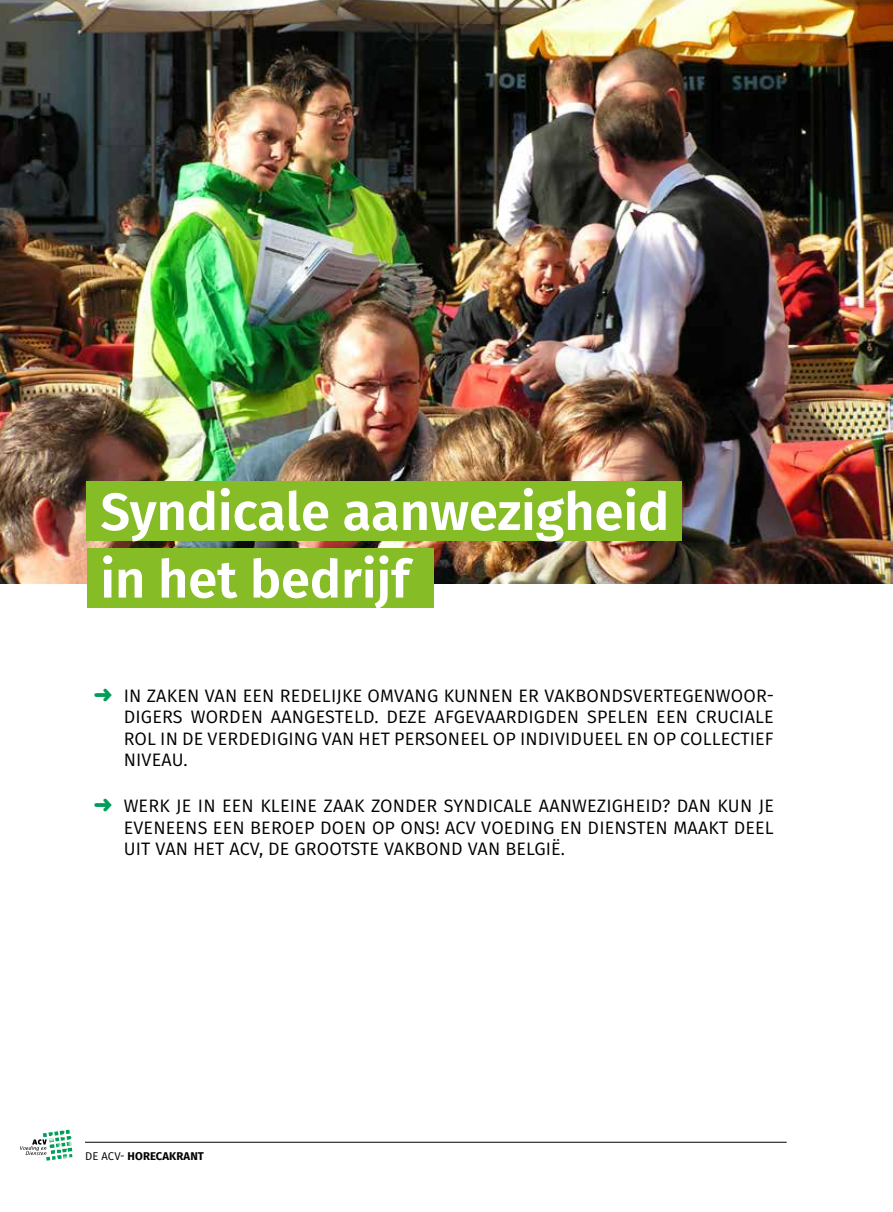
<style>
.page{position:relative;width:893px;height:1212px;background:#fff}
.page>*{position:absolute;margin:0;border:0;box-sizing:border-box;transform-origin:0 0}
.t1{font:600 52.5px/67.5px "Fira Sans";color:#fff}
.t2{font:18px/21.6px "Fira Sans";letter-spacing:.01em;color:#000;text-align:justify}
.t3{font:700 11.25px "Fira Sans";letter-spacing:.01em;color:#000}
.s1{color:#009e59}
.s2{font-weight:400}
</style>
<div class="page">
<svg style="left:20px;top:1130px;width:52px;height:31px"></svg>
<img style="left:0;top:0;width:893px;height:584px">
<div style="left:87px;top:548px;width:347px;height:60px;background:#86bc25"></div>
<div style="left:86px;top:481px;width:596px;height:59px;background:#86bc25"></div>
<hr style="left:85px;top:1142px;width:702px;height:1px;background:#000">
<h1 class="t1" style="left:100px;top:475px;width:570px">Syndicale aanwezigheid in het bedrijf</h1>
<p class="t2" style="left:124px;top:684px;width:652px;text-indent:-30px"><span class="s1">➜</span> IN ZAKEN VAN EEN REDELIJKE OMVANG KUNNEN ER VAKBONDSVERTEGENWOOR-DIGERS WORDEN AANGESTELD. DEZE AFGEVAARDIGDEN SPELEN EEN CRUCIALE ROL IN DE VERDEDIGING VAN HET PERSONEEL OP INDIVIDUEEL EN OP COLLECTIEF NIVEAU.</p>
<p class="t2" style="left:124px;top:795px;width:652px;text-indent:-30px"><span class="s1">➜</span> WERK JE IN EEN KLEINE ZAAK ZONDER SYNDICALE AANWEZIGHEID? DAN KUN JE EVENEENS EEN BEROEP DOEN OP ONS! ACV VOEDING EN DIENSTEN MAAKT DEEL UIT VAN HET ACV, DE GROOTSTE VAKBOND VAN BELGIË.</p>
<p class="t3" style="left:85px;top:1146px;width:120px"><span class="s2">DE ACV-</span> HORECAKRANT</p>
</div>
